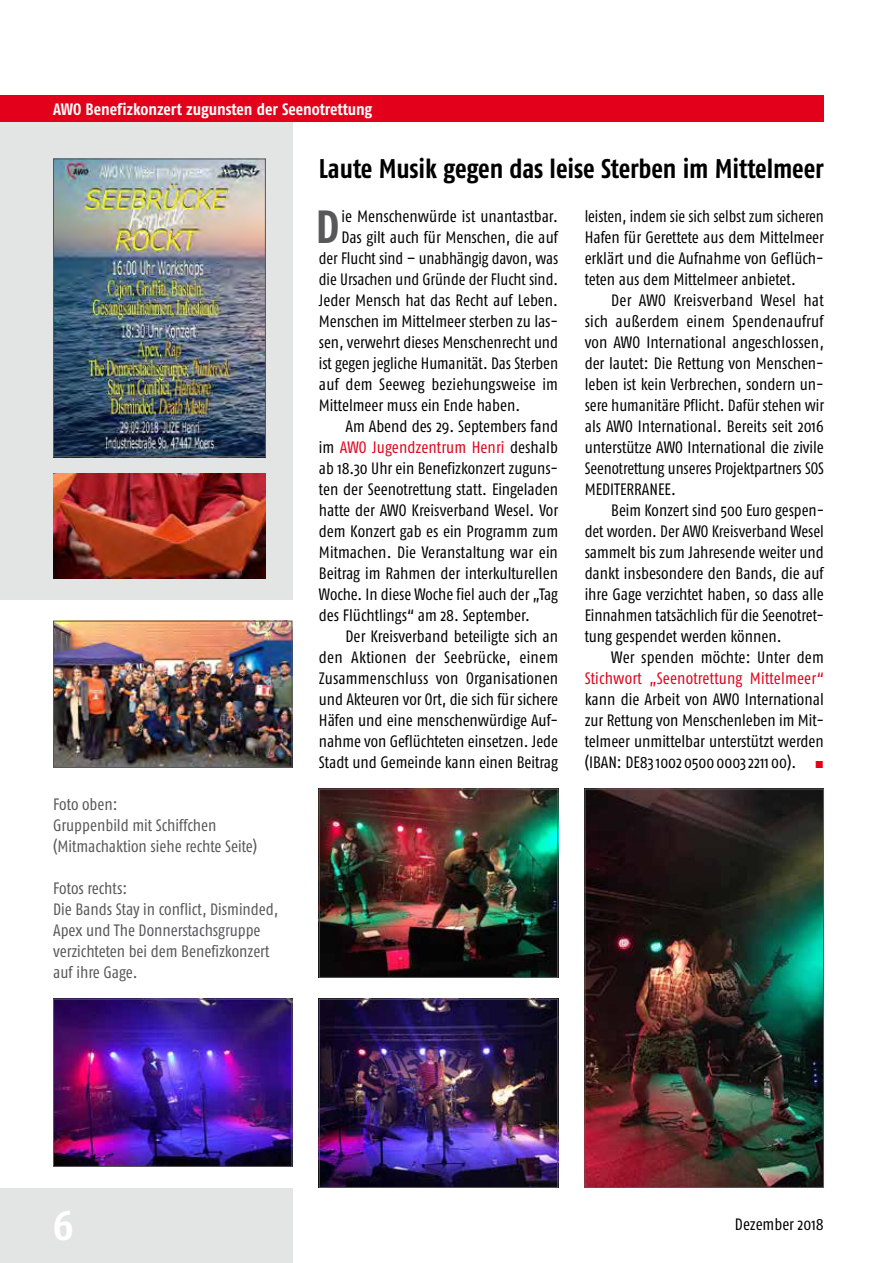
<style>
.page{position:relative;width:893px;height:1263px;background:#fff}
.page>*{position:absolute;margin:0;border:0;box-sizing:border-box;transform-origin:0 0}
.t1{font:700 46.5px "Fago Co";color:#58585a}
.t2{font:700 42px "Fago Co";color:#fff}
.t3{font:700 27px "Fago Co";letter-spacing:-.005em;color:#000;scale:.96 1}
.t4{font:16.5px/21px "Fago Co";color:#000;text-align:justify}
.t5{font:16.5px/21px "Fago Co";color:#58585a}
.t6{font:16.5px/21px "Fago Co";color:#000;text-align:justify;scale:.96 1}
.t7{font:16.5px "Fago Co";letter-spacing:.005em;color:#e2001a}
.t8{font:700 16.5px "Fago Co";letter-spacing:-.005em;color:#fff}
.s1{color:#000}
</style>
<div class="page">
<div style="left:0;top:1188px;width:292px;height:75px;background:#e3e4e4"></div>
<div style="left:0;top:117px;width:292px;height:483px;background:#e3e4e4"></div>
<div style="left:0;top:96px;width:824px;height:26px;background:#e2001a"></div>
<img style="left:55px;top:1001px;width:235px;height:164px">
<div style="left:53px;top:999px;width:239px;height:168px;border:1px solid #58585a"></div>
<img style="left:321px;top:1001px;width:235px;height:185px">
<div style="left:319px;top:999px;width:239px;height:189px;border:1px solid #58585a"></div>
<img style="left:55px;top:623px;width:235px;height:143px">
<div style="left:53px;top:621px;width:239px;height:147px;border:1px solid #58585a"></div>
<img style="left:321px;top:791px;width:235px;height:185px">
<div style="left:319px;top:789px;width:239px;height:189px;border:1px solid #58585a"></div>
<img style="left:587px;top:791px;width:235px;height:395px">
<div style="left:585px;top:789px;width:239px;height:399px;border:1px solid #58585a"></div>
<img style="left:55px;top:161px;width:209px;height:294px">
<div style="left:53px;top:159px;width:213px;height:298px;border:1px solid #58585a"></div>
<img style="left:53px;top:474px;width:213px;height:105px">
<p class="t8" style="left:53px;top:99px;width:321px">AWO Benefizkonzert zugunsten der Seenotrettung</p>
<p class="t5" style="left:53px;top:793px;width:205px">Foto oben:<br>Gruppenbild mit Schiffchen (Mitmachaktion siehe rechte Seite)</p>
<p class="t5" style="left:53px;top:877px;width:227px">Fotos rechts:<br>Die Bands Stay in conflict, Disminded,<br>Apex und The Donnerstachsgruppe verzichteten bei dem Benefizkonzert auf ihre Gage.</p>
<h3 class="t3" style="left:319px;top:153px;width:527px">Laute Musik gegen das leise Sterben im Mittelmeer</h3>
<h1 class="t1" style="left:316px;top:199px;width:25px">D</h1>
<p class="t4" style="left:341px;top:205px;width:218px">ie Menschenwürde ist unantastbar.</p>
<p class="t6" style="left:585px;top:205px;width:251px">leisten, indem sie sich selbst zum sicheren Hafen für Gerettete aus dem Mittelmeer erklärt und die Aufnahme von Geflüch&shy;teten aus dem Mittelmeer anbietet.</p>
<p class="t4" style="left:585px;top:289px;width:241px;text-indent:27px">Der AWO Kreisverband Wesel hat sich außerdem einem Spendenaufruf von AWO International angeschlossen, der lautet: Die Rettung von Menschen&shy;leben ist kein Verbrechen, sondern un&shy;sere humanitäre Pflicht. Dafür stehen wir als AWO International. Bereits seit 2016 unterstütze AWO International die zivile Seenotrettung unseres Projektpartners SOS MEDITERRANEE.</p>
<p class="t4" style="left:585px;top:499px;width:241px;text-indent:27px">Beim Konzert sind 500 Euro gespen&shy;det worden. Der AWO Kreisverband Wesel sammelt bis zum Jahresende weiter und dankt insbesondere den Bands, die auf ihre Gage verzichtet haben, so dass alle Einnahmen tatsächlich für die Seenotret&shy;tung gespendet werden können.</p>
<p class="t4" style="left:611px;top:646px;width:214px">Wer spenden möchte: Unter dem</p>
<p class="t7" style="left:585px;top:669px;width:241px">Stichwort „Seenotrettung Mittelmeer“</p>
<p class="t4" style="left:585px;top:688px;width:241px">kann die Arbeit von AWO International zur Rettung von Menschenleben im Mit&shy;telmeer unmittelbar unterstützt werden (IBAN: DE831002 0500 00032211 00).</p>
<p class="t4" style="left:341px;top:226px;width:218px">Das gilt auch für Menschen, die auf</p>
<p class="t6" style="left:319px;top:247px;width:251px">der Flucht sind – unabhängig davon, was</p>
<p class="t4" style="left:319px;top:268px;width:241px">die Ursachen und Gründe der Flucht sind.</p>
<p class="t4" style="left:319px;top:289px;width:241px">Jeder Mensch hat das Recht auf Leben.</p>
<p class="t4" style="left:319px;top:310px;width:241px">Menschen im Mittelmeer sterben zu las-</p>
<p class="t4" style="left:319px;top:331px;width:241px">sen, verwehrt dieses Menschenrecht und</p>
<p class="t4" style="left:319px;top:352px;width:241px">ist gegen jegliche Humanität. Das Sterben</p>
<p class="t4" style="left:319px;top:373px;width:241px">auf dem Seeweg beziehungsweise im</p>
<p class="t4" style="left:319px;top:394px;width:203px">Mittelmeer muss ein Ende haben.</p>
<p class="t4" style="left:345px;top:415px;width:214px">Am Abend des 29. Septembers fand</p>
<p class="t7" style="left:319px;top:438px;width:241px"><span class="s1">im</span> AWO Jugendzentrum Henri <span class="s1">deshalb</span></p>
<p class="t4" style="left:319px;top:457px;width:241px">ab 18.30 Uhr ein Benefizkonzert zuguns-</p>
<p class="t4" style="left:319px;top:478px;width:241px">ten der Seenotrettung statt. Eingeladen</p>
<p class="t4" style="left:319px;top:499px;width:241px">hatte der AWO Kreisverband Wesel. Vor</p>
<p class="t4" style="left:319px;top:520px;width:241px">dem Konzert gab es ein Programm zum</p>
<p class="t4" style="left:319px;top:541px;width:241px">Mitmachen. Die Veranstaltung war ein</p>
<p class="t4" style="left:319px;top:562px;width:241px">Beitrag im Rahmen der interkulturellen</p>
<p class="t4" style="left:319px;top:583px;width:241px">Woche. In diese Woche fiel auch der „Tag</p>
<p class="t4" style="left:319px;top:604px;width:213px">des Flüchtlings“ am 28. September.</p>
<p class="t4" style="left:345px;top:625px;width:214px">Der Kreisverband beteiligte sich an</p>
<p class="t4" style="left:319px;top:646px;width:241px">den Aktionen der Seebrücke, einem</p>
<p class="t4" style="left:319px;top:667px;width:241px">Zusammenschluss von Organisationen</p>
<p class="t4" style="left:319px;top:688px;width:241px">und Akteuren vor Ort, die sich für sichere</p>
<p class="t4" style="left:319px;top:709px;width:241px">Häfen und eine menschenwürdige Auf-</p>
<p class="t4" style="left:319px;top:730px;width:241px">nahme von Geflüchteten einsetzen. Jede</p>
<p class="t4" style="left:319px;top:751px;width:241px">Stadt und Gemeinde kann einen Beitrag</p>
<h2 class="t2" style="left:53px;top:1201px;width:22px">6</h2>
<p class="t4" style="left:735px;top:1213px;width:90px">Dezember 2018</p>
</div>
